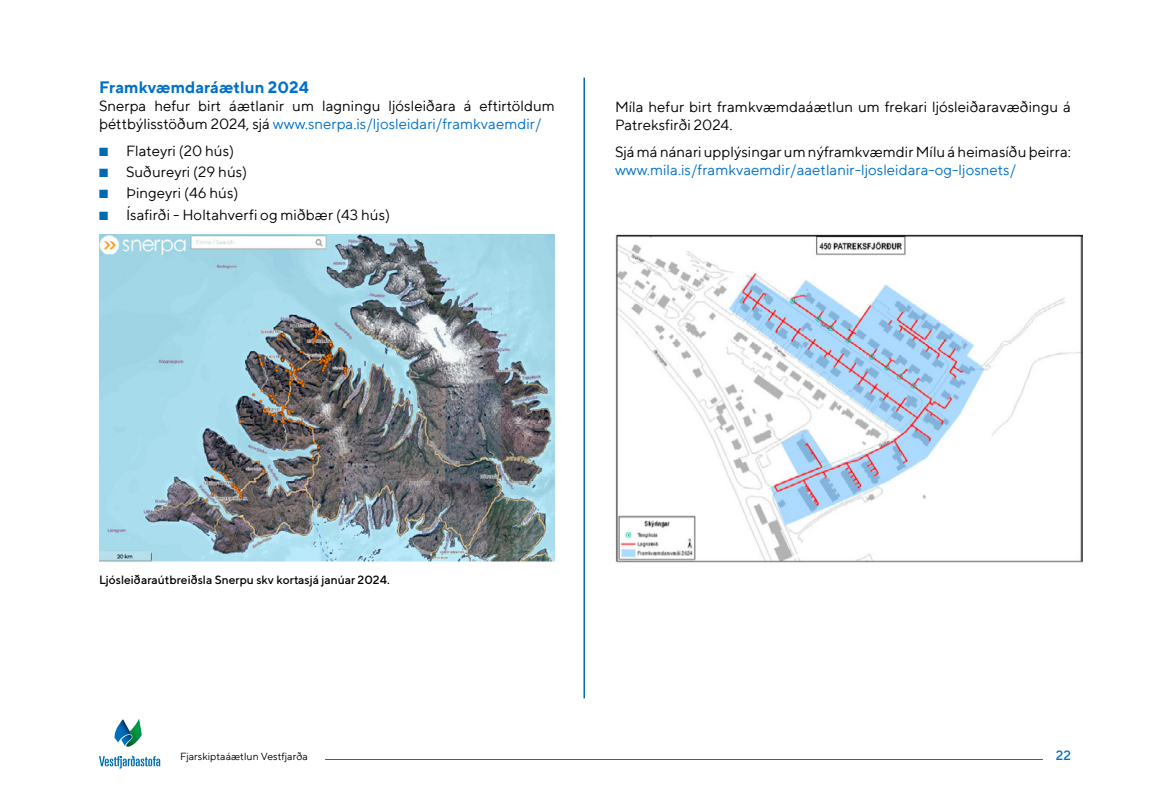
<style>
.page{position:relative;width:1170px;height:810px;background:#fff}
.page>*{position:absolute;margin:0;border:0;box-sizing:border-box;transform-origin:0 0}
.t1{font:700 16.5px "TT Norms";color:#0071ca}
.t2{font:15px/18px "TT Norms";color:#000}
.t3{font:15px "TT Norms";color:#0071ca}
.t4{font:500 13.5px "TT Norms";color:#0071ca}
.t5{font:500 12px "TT Norms";color:#000}
.t6{font:10.5px "TT Norms";color:#000}
.s1{color:#0071ca}
.s2{color:#006ab3}
</style>
<div class="page">
<hr style="left:584px;top:78px;width:1px;height:620px;background:#006ab3">
<img style="left:99px;top:235px;width:456px;height:326px">
<img style="left:615px;top:234px;width:467px;height:329px">
<svg style="left:99px;top:756px;width:61px;height:13px"></svg>
<svg style="left:114px;top:719px;width:28px;height:28px"></svg>
<hr style="left:325px;top:759px;width:718px;height:1px;background:#0071ca">
<p class="t1" style="left:99px;top:77px;width:211px">Framkvæmdaráætlun 2024</p>
<p class="t2" style="left:99px;top:97px;width:458px">Snerpa hefur birt áætlanir um lagningu ljósleiðara á eftirtöldum þéttbýlisstöðum 2024, sjá <span class="s1">www.snerpa.is/ljosleidari/framkvaemdir/</span></p>
<p class="t2" style="left:99px;top:141px;width:137px"><span class="s2">■</span> Flateyri (20 hús)</p>
<p class="t2" style="left:99px;top:163px;width:150px"><span class="s2">■</span> Suðureyri (29 hús)</p>
<p class="t2" style="left:99px;top:184px;width:141px"><span class="s2">■</span> Þingeyri (46 hús)</p>
<p class="t2" style="left:99px;top:205px;width:293px"><span class="s2">■</span> Ísafirði - Holtahverfi og miðbær (43 hús)</p>
<p class="t2" style="left:615px;top:98px;width:458px">Míla hefur birt framkvæmdaáætlun um frekari ljósleiðaravæðingu á<br>Patreksfirði 2024.</p>
<p class="t2" style="left:615px;top:142px;width:457px">Sjá má nánari upplýsingar um nýframkvæmdir Mílu á heimasíðu þeirra:</p>
<p class="t3" style="left:615px;top:160px;width:403px">www.mila.is/framkvaemdir/aaetlanir-ljosleidara-og-ljosnets/</p>
<p class="t5" style="left:99px;top:573px;width:292px">Ljósleiðaraútbreiðsla Snerpu skv kortasjá janúar 2024.</p>
<p class="t6" style="left:180px;top:750px;width:130px">Fjarskiptaáætlun Vestfjarða</p>
<p class="t4" style="left:1056px;top:747px;width:17px">22</p>
</div>
